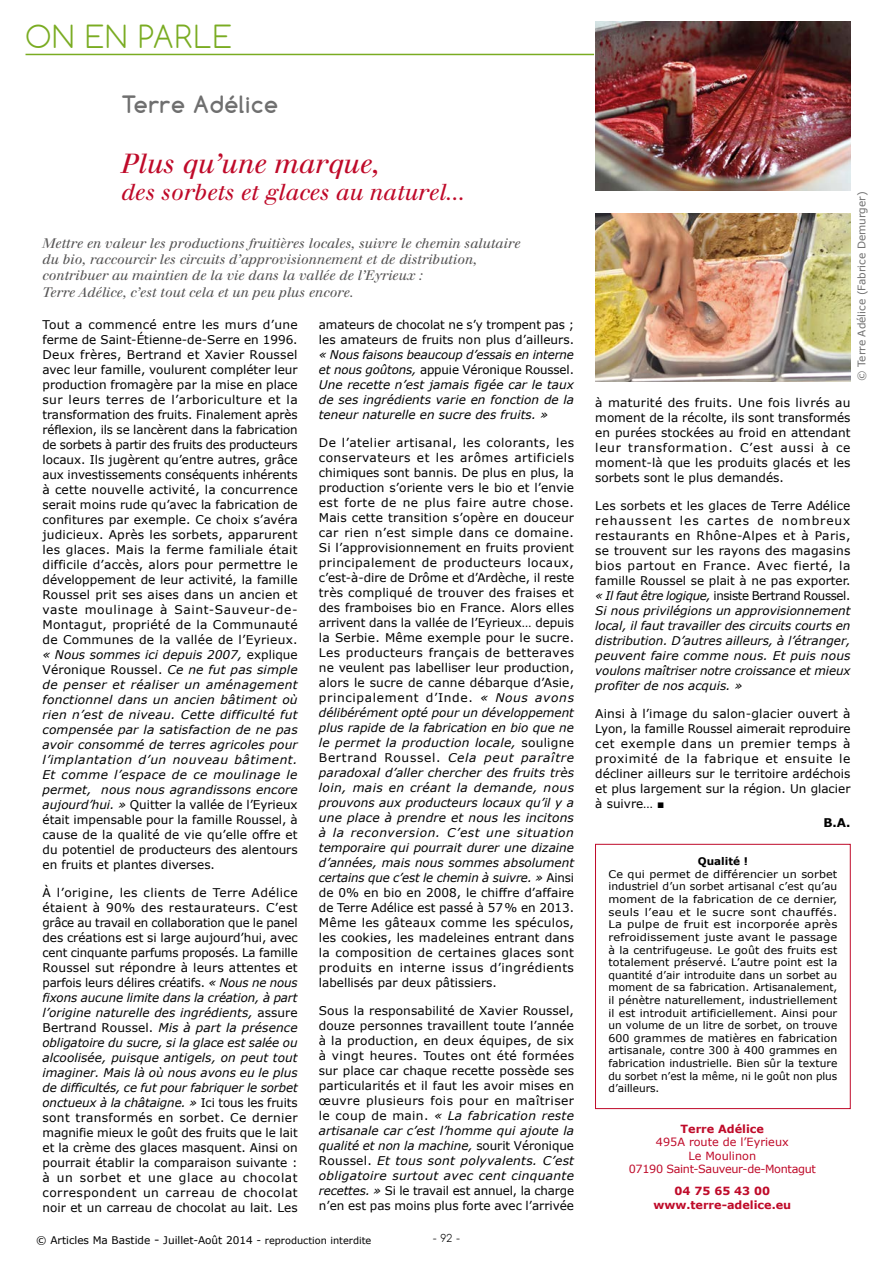
<style>
.page{position:relative;width:893px;height:1263px;background:#fff}
.page>*{position:absolute;margin:0;border:0;box-sizing:border-box;transform-origin:0 0}
.t1{font:300 30px "Comfortaa";letter-spacing:.05em;color:#7aac22}
.t2{font:italic 27px "Justus";color:#bf0a29}
.t3{font:italic 22.5px "Justus";color:#bf0a29}
.t4{font:700 22.5px "Comfortaa";letter-spacing:.03em;color:#6f6f6f}
.t5{font:italic 13.5px/16.2px "Justus";color:#555454}
.t6{font:12px/15px "Verdana";color:#000;text-align:justify}
.t7{font:italic 12px/15px "Verdana";color:#000;text-align:justify}
.t8{font:700 12px "Verdana";color:#000}
.t9{font:11.25px/13.5px "Verdana";letter-spacing:-.015em;color:#bf0a29;text-align:center}
.t10{font:700 11.25px/13.5px "Verdana";color:#bf0a29;text-align:center}
.t11{font:10.5px/12.6px "Verdana";color:#000;text-align:justify;scale:1.07 1}
.t12{font:10.5px "Verdana";color:#000}
.t13{font:10.5px "Verdana";color:#6f6f6f}
.t14{font:700 10.5px "Verdana";color:#000}
.t15{font:300 10.5px "Comfortaa";color:#000}
.s1{font-style:italic}
.s2{font-style:normal}
.s3{font-size:12px}
.s4{font-size:9.75px}
.s5{font-family:"Arial"}
</style>
<div class="page">
<div style="left:595px;top:844px;width:255px;height:265px;border:1px solid #bf0a29"></div>
<img style="left:595px;top:21px;width:255px;height:169px">
<img style="left:595px;top:214px;width:255px;height:167px">
<hr style="left:26px;top:54px;width:568px;height:1px;background:#7aac22">
<h1 class="t1" style="left:26px;top:17px;width:208px">ON EN PARLE</h1>
<h3 class="t4" style="left:122px;top:90px;width:158px">Terre Adélice</h3>
<h2 class="t2" style="left:122px;top:147px;width:260px">Plus qu’une marque,</h2>
<h3 class="t3" style="left:122px;top:178px;width:345px">des sorbets et glaces au naturel...</h3>
<p class="t5" style="left:43px;top:235px;width:480px">Mettre en valeur les productions fruitières locales, suivre le chemin salutaire du bio, raccourcir les circuits d’approvisionnement et de distribution, contribuer au maintien de la vie dans la vallée de l’Eyrieux :<br>Terre Adélice, c’est tout cela et un peu plus encore.</p>
<p class="t6" style="left:43px;top:317px;width:257px">Tout a commencé entre les murs d’une ferme de Saint-Étienne-de-Serre en 1996.<br>Deux frères, Bertrand et Xavier Roussel avec leur famille, voulurent compléter leur production fromagère par la mise en place sur leurs terres de l’arboriculture et la transformation des fruits. Finalement après réflexion, ils se lancèrent dans la fabrication de sorbets à partir des fruits des producteurs locaux. Ils jugèrent qu’entre autres, grâce aux investissements conséquents inhérents à cette nouvelle activité, la concurrence serait moins rude qu’avec la fabrication de confitures par exemple. Ce choix s’avéra judicieux. Après les sorbets, apparurent les glaces. Mais la ferme familiale était difficile d’accès, alors pour permettre le développement de leur activité, la famille Roussel prit ses aises dans un ancien et vaste moulinage à Saint-Sauveur-de-Montagut, propriété de la Communauté de Communes de la vallée de l’Eyrieux. <span class="s1">« Nous sommes ici depuis 2007,</span> explique Véronique Roussel. <span class="s1">Ce ne fut pas simple de penser et réaliser un aménagement fonctionnel dans un ancien bâtiment où rien n’est de niveau. Cette difficulté fut compensée par la satisfaction de ne pas avoir consommé de terres agricoles pour l’implantation d’un nouveau bâtiment.<br>Et comme l’espace de ce moulinage le permet, nous nous agrandissons encore aujourd’hui. »</span> Quitter la vallée de l’Eyrieux était impensable pour la famille Roussel, à cause de la qualité de vie qu’elle offre et du potentiel de producteurs des alentours en fruits et plantes diverses.</p>
<p class="t6" style="left:43px;top:885px;width:257px">À l’origine, les clients de Terre Adélice étaient à 90% des restaurateurs. C’est grâce au travail en collaboration que le panel des créations est si large aujourd’hui, avec cent cinquante parfums proposés. La famille Roussel sut répondre à leurs attentes et parfois leurs délires créatifs. <span class="s1">« Nous ne nous fixons aucune limite dans la création, à part l’origine naturelle des ingrédients,</span> assure Bertrand Roussel. <span class="s1">Mis à part la présence obligatoire du sucre, si la glace est salée ou alcoolisée, puisque antigels, on peut tout imaginer. Mais là où nous avons eu le plus de difficultés, ce fut pour fabriquer le sorbet onctueux à la châtaigne. »</span> Ici tous les fruits sont transformés en sorbet. Ce dernier magnifie mieux le goût des fruits que le lait et la crème des glaces masquent. Ainsi on pourrait établir la comparaison suivante : à un sorbet et une glace au chocolat correspondent un carreau de chocolat noir et un carreau de chocolat au lait. Les</p>
<p class="t6" style="left:319px;top:317px;width:257px">amateurs de chocolat ne s’y trompent pas ; les amateurs de fruits non plus d’ailleurs.</p>
<p class="t7" style="left:319px;top:347px;width:257px">« Nous faisons beaucoup d’essais en interne et nous goûtons, <span class="s2">appuie Véronique Roussel.<br></span>Une recette n’est jamais figée car le taux de ses ingrédients varie en fonction de la teneur naturelle en sucre des fruits. »</p>
<p class="t6" style="left:319px;top:435px;width:257px">De l’atelier artisanal, les colorants, les conservateurs et les arômes artificiels chimiques sont bannis. De plus en plus, la production s’oriente vers le bio et l’envie est forte de ne plus faire autre chose.<br>Mais cette transition s’opère en douceur car rien n’est simple dans ce domaine.<br>Si l’approvisionnement en fruits provient principalement de producteurs locaux, c’est-à-dire de Drôme et d’Ardèche, il reste très compliqué de trouver des fraises et des framboises bio en France. Alors elles arrivent dans la vallée de l’Eyrieux… depuis la Serbie. Même exemple pour le sucre.<br>Les producteurs français de betteraves ne veulent pas labelliser leur production, alors le sucre de canne débarque d’Asie, principalement d’Inde. <span class="s1">« Nous avons délibérément opté pour un développement plus rapide de la fabrication en bio que ne le permet la production locale,</span> souligne Bertrand Roussel. <span class="s1">Cela peut paraître paradoxal d’aller chercher des fruits très loin, mais en créant la demande, nous prouvons aux producteurs locaux qu’il y a une place à prendre et nous les incitons à la reconversion. C’est une situation temporaire qui pourrait durer une dizaine d’années, mais nous sommes absolument certains que c’est le chemin à suivre. »</span> Ainsi de 0% en bio en 2008, le chiffre d’affaire de Terre Adélice est passé à 57% en 2013.<br>Même les gâteaux comme les spéculos, les cookies, les madeleines entrant dans la composition de certaines glaces sont produits en interne issus d’ingrédients labellisés par deux pâtissiers.</p>
<p class="t6" style="left:319px;top:1003px;width:257px">Sous la responsabilité de Xavier Roussel, douze personnes travaillent toute l’année à la production, en deux équipes, de six à vingt heures. Toutes ont été formées sur place car chaque recette possède ses particularités et il faut les avoir mises en œuvre plusieurs fois pour en maîtriser le coup de main. <span class="s1">« La fabrication reste artisanale car c’est l’homme qui ajoute la qualité et non la machine,</span> sourit Véronique Roussel. <span class="s1">Et tous sont polyvalents. C’est obligatoire surtout avec cent cinquante recettes. »</span> Si le travail est annuel, la charge n’en est pas moins plus forte avec l’arrivée</p>
<p class="t12" style="left:36px;top:1233px;width:337px">© Articles Ma Bastide <span class="s3">-</span> Juillet-Août 2014 - <span class="s4">reproduction interdite</span></p>
<p class="t15" style="left:433px;top:1232px;width:29px">- 92 -</p>
<p class="t13" style="left:854px;top:381px;width:191px;rotate:-90deg">© Terre Adélice (Fabrice Demurger)</p>
<p class="t6" style="left:595px;top:395px;width:257px">à maturité des fruits. Une fois livrés au moment de la récolte, ils sont transformés en purées stockées au froid en attendant leur transformation. C’est aussi à ce moment-là que les produits glacés et les sorbets sont le plus demandés.</p>
<p class="t7" style="left:595px;top:498px;width:257px"><span class="s2">Les sorbets et les glaces de Terre Adélice rehaussent les cartes de nombreux restaurants en Rhône-Alpes et à Paris, se trouvent sur les rayons des magasins bios partout en France. Avec fierté, la famille Roussel se plait à ne pas exporter. </span>« Il faut être logique, <span class="s2">insiste Bertrand Roussel.<br></span>Si nous privilégions un approvisionnement local, il faut travailler des circuits courts en distribution. D’autres ailleurs, à l’étranger, peuvent faire comme nous. Et puis nous voulons maîtriser notre croissance et mieux profiter de nos acquis. »</p>
<p class="t6" style="left:595px;top:706px;width:257px">Ainsi à l’image du salon-glacier ouvert à Lyon, la famille Roussel aimerait reproduire cet exemple dans un premier temps à proximité de la fabrique et ensuite le décliner ailleurs sur le territoire ardéchois et plus largement sur la région. Un glacier à suivre… <span class="s5">■</span></p>
<p class="t8" style="left:823px;top:814px;width:29px">B.A.</p>
<p class="t14" style="left:698px;top:854px;width:52px">Qualité !</p>
<p class="t11" style="left:608px;top:868px;width:215px">Ce qui permet de différencier un sorbet industriel d’un sorbet artisanal c’est qu’au moment de la fabrication de ce dernier, seuls l’eau et le sucre sont chauffés.<br>La pulpe de fruit est incorporée après refroidissement juste avant le passage à la centrifugeuse. Le goût des fruits est totalement préservé. L’autre point est la quantité d’air introduite dans un sorbet au moment de sa fabrication. Artisanalement, il pénètre naturellement, industriellement il est introduit artificiellement. Ainsi pour un volume de un litre de sorbet, on trouve 600 grammes de matières en fabrication artisanale, contre 300 à 400 grammes en fabrication industrielle. Bien sûr la texture du sorbet n’est la même, ni le goût non plus d’ailleurs.</p>
<p class="t10" style="left:681px;top:1122px;width:85px">Terre Adélice</p>
<p class="t9" style="left:629px;top:1135px;width:189px">495A route de l’Eyrieux<br>Le Moulinon<br>07190 Saint-Sauveur-de-Montagut</p>
<p class="t10" style="left:653px;top:1184px;width:139px">04 75 65 43 00 www.terre-adelice.eu</p>
</div>
